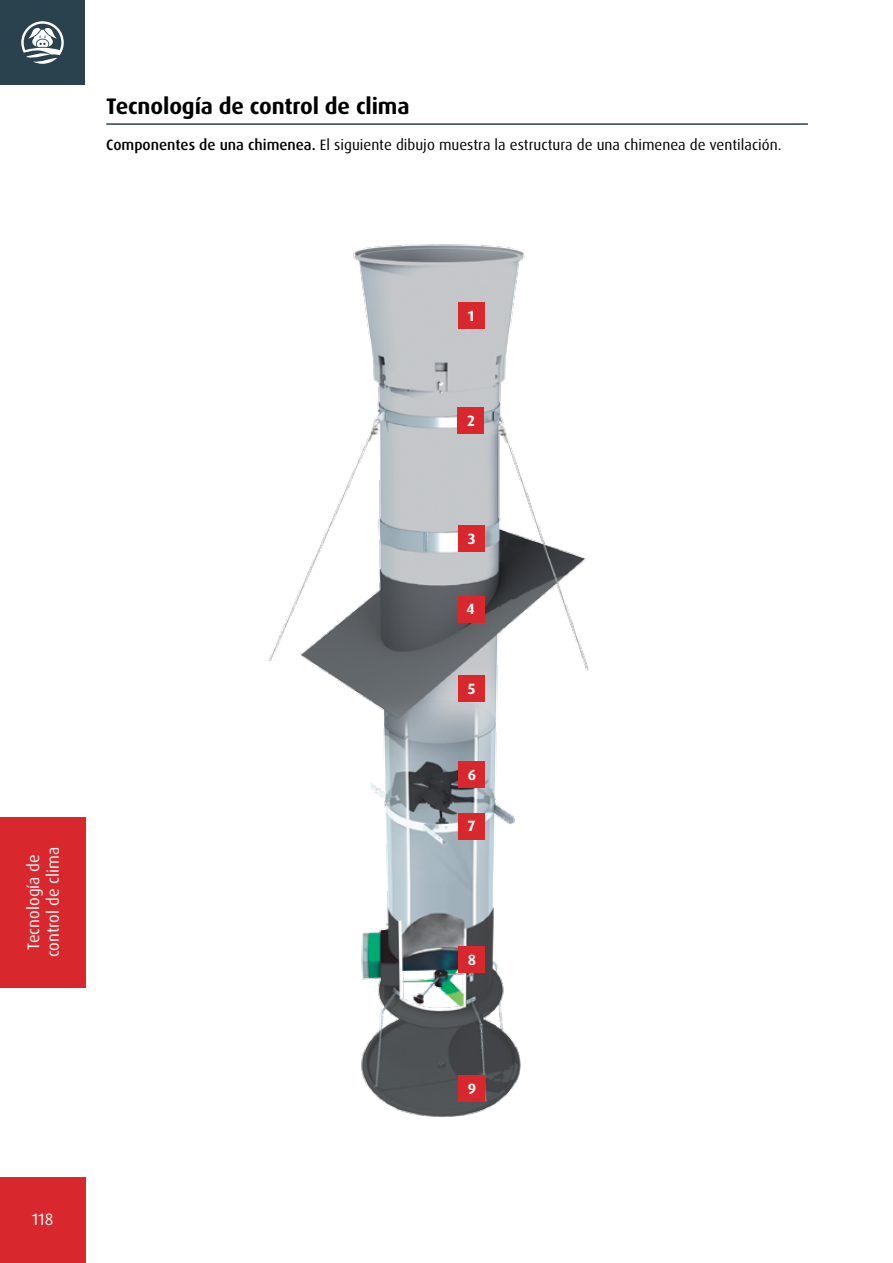
<style>
.page{position:relative;width:893px;height:1263px;background:#fff}
.page>*{position:absolute;margin:0;border:0;box-sizing:border-box;transform-origin:0 0}
.t1{font:700 22.5px "Dax OT";letter-spacing:-.005em;color:#000}
.t2{font:16.5px/19.8px "Dax OT";color:#fff;text-align:center}
.t3{font:15px "Dax OT";color:#000}
.t4{font:700 14.85px "Dax OT";color:#fff}
.s1{font-weight:500}
</style>
<div class="page">
<div style="left:0;top:1178px;width:85px;height:85px;background:#d9272e"></div>
<div style="left:0;top:0;width:85px;height:85px;background:#29424e"></div>
<svg style="left:21px;top:21px;width:43px;height:43px"></svg>
<img style="left:268px;top:244px;width:321px;height:873px">
<div style="left:458px;top:302px;width:27px;height:27px;background:#d9272e"></div>
<div style="left:458px;top:408px;width:26px;height:26px;background:#d9272e"></div>
<div style="left:458px;top:525px;width:27px;height:26px;background:#d9272e"></div>
<div style="left:458px;top:596px;width:27px;height:27px;background:#d9272e"></div>
<div style="left:458px;top:675px;width:27px;height:27px;background:#d9272e"></div>
<div style="left:458px;top:761px;width:27px;height:26px;background:#d9272e"></div>
<div style="left:458px;top:946px;width:27px;height:27px;background:#d9272e"></div>
<div style="left:458px;top:1075px;width:27px;height:27px;background:#d9272e"></div>
<div style="left:458px;top:813px;width:27px;height:26px;background:#d9272e"></div>
<hr style="left:106px;top:123px;width:702px;height:2px;background:#29424e">
<div style="left:0;top:817px;width:85px;height:170px;background:#d9272e"></div>
<h1 class="t1" style="left:106px;top:91px;width:305px">Tecnología de control de clima</h1>
<p class="t3" style="left:106px;top:135px;width:677px"><span class="s1">Componentes de una chimenea.</span> El siguiente dibujo muestra la estructura de una chimenea de ventilación.</p>
<p class="t2" style="left:24px;top:957px;width:112px;rotate:-90deg">Tecnología de control de clima</p>
<p class="t2" style="left:32px;top:1209px;width:23px">118</p>
<p class="t4" style="left:468px;top:306px;width:8px">1</p>
<p class="t4" style="left:467px;top:412px;width:9px">2</p>
<p class="t4" style="left:468px;top:529px;width:9px">3</p>
<p class="t4" style="left:466px;top:599px;width:10px">4</p>
<p class="t4" style="left:468px;top:679px;width:9px">5</p>
<p class="t4" style="left:468px;top:765px;width:10px">6</p>
<p class="t4" style="left:468px;top:817px;width:9px">7</p>
<p class="t4" style="left:468px;top:950px;width:10px">8</p>
<p class="t4" style="left:468px;top:1079px;width:10px">9</p>
</div>
